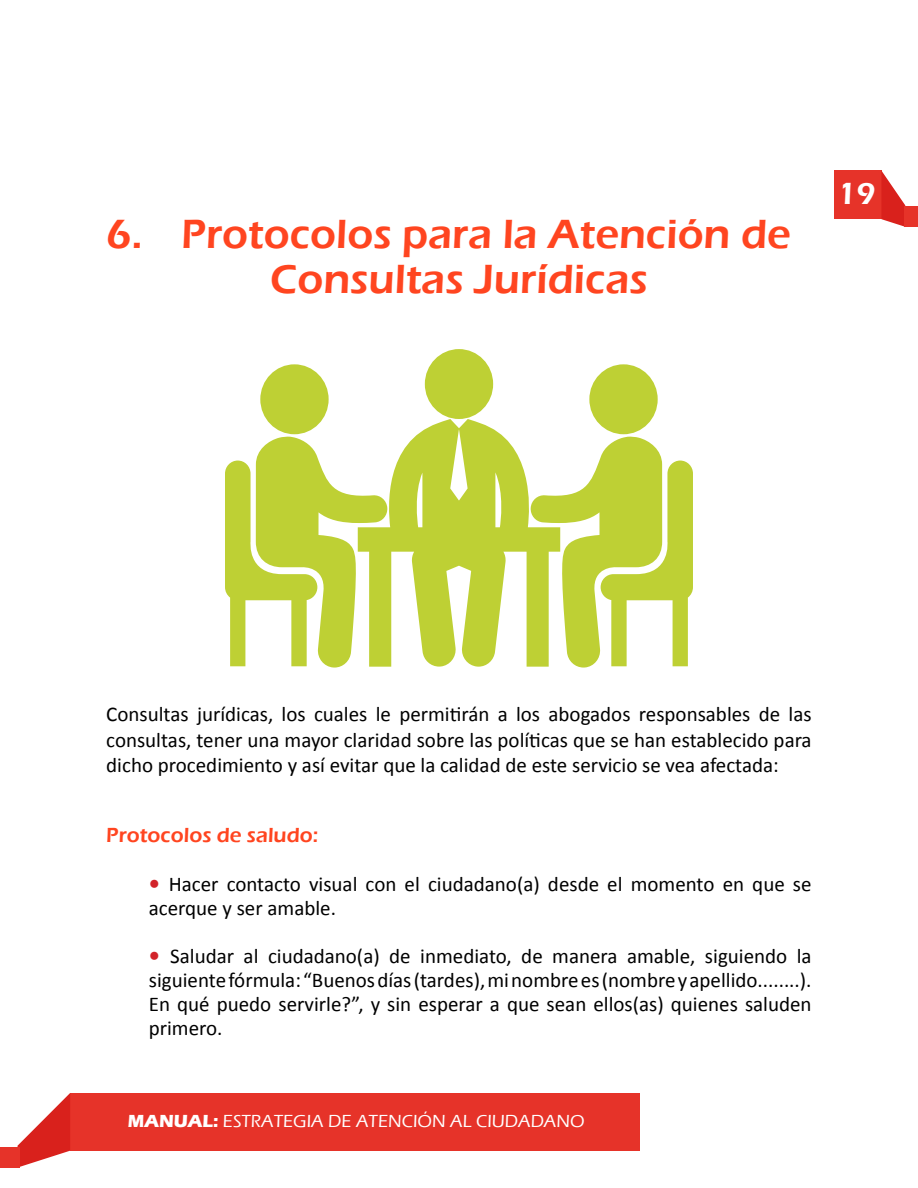
<style>
.page{position:relative;width:918px;height:1188px;background:#fff}
.page>*{position:absolute;margin:0;border:0;box-sizing:border-box;transform-origin:0 0}
.t1{font:600 42px/45px "Eras ITC";color:#ff4520;text-align:center}
.t2{font:600 31.5px "Eras ITC";color:#fff}
.t3{font:21px/24px "Calibri";color:#000;text-align:justify}
.t4{font:600 21px "Eras ITC";color:#ff4520}
.t5{font:500 18px "Eras ITC";color:#fff}
.s1{font-weight:700;font-size:22.5px;color:#d2232a}
.s2{font-weight:700}
</style>
<div class="page">
<div style="left:834px;top:171px;width:47px;height:48px;background:#e63329"></div>
<svg style="left:881px;top:171px;width:24px;height:56px"></svg>
<div style="left:904px;top:206px;width:14px;height:21px;background:#e63329"></div>
<div style="left:70px;top:1093px;width:570px;height:58px;background:#e63329"></div>
<svg style="left:18px;top:1093px;width:52px;height:74px"></svg>
<div style="left:0;top:1147px;width:20px;height:21px;background:#e63329"></div>
<svg style="left:388px;top:419px;width:142px;height:248px;fill:#bed034"></svg>
<div style="left:260px;top:364px;width:69px;height:70px;background:#bed034;border-radius:50%"></div>
<div style="left:425px;top:349px;width:68px;height:70px;background:#bed034;border-radius:50%"></div>
<svg style="left:225px;top:437px;width:163px;height:231px"></svg>
<div style="left:589px;top:364px;width:69px;height:70px;background:#bed034;border-radius:50%"></div>
<svg style="left:530px;top:437px;width:163px;height:231px"></svg>
<h1 class="t1" style="left:106px;top:212px;width:686px">6. Protocolos para la Atención de<br>Consultas Jurídicas</h1>
<h2 class="t2" style="left:837px;top:176px;width:40px">19</h2>
<p class="t3" style="left:106px;top:702px;width:707px;line-height:25.2px">Consultas jurídicas, los cuales le permitirán a los abogados responsables de las consultas, tener una mayor claridad sobre las políticas que se han establecido para dicho procedimiento y así evitar que la calidad de este servicio se vea afectada:</p>
<p class="t4" style="left:106px;top:823px;width:214px">Protocolos de saludo:</p>
<p class="t3" style="left:149px;top:872px;width:664px"><span class="s1">•</span> Hacer contacto visual con el ciudadano(a) desde el momento en que se acerque y ser amable.</p>
<p class="t3" style="left:149px;top:944px;width:664px"><span class="s1">•</span> Saludar al ciudadano(a) de inmediato, de manera amable, siguiendo la siguiente fórmula: “Buenos días (tardes), mi nombre es (nombre y apellido........).<br>En qué puedo servirle?”, y sin esperar a que sean ellos(as) quienes saluden primero.</p>
<p class="t5" style="left:128px;top:1111px;width:458px"><span class="s2">MANUAL:</span> ESTRATEGIA DE ATENCIÓN AL CIUDADANO</p>
</div>
